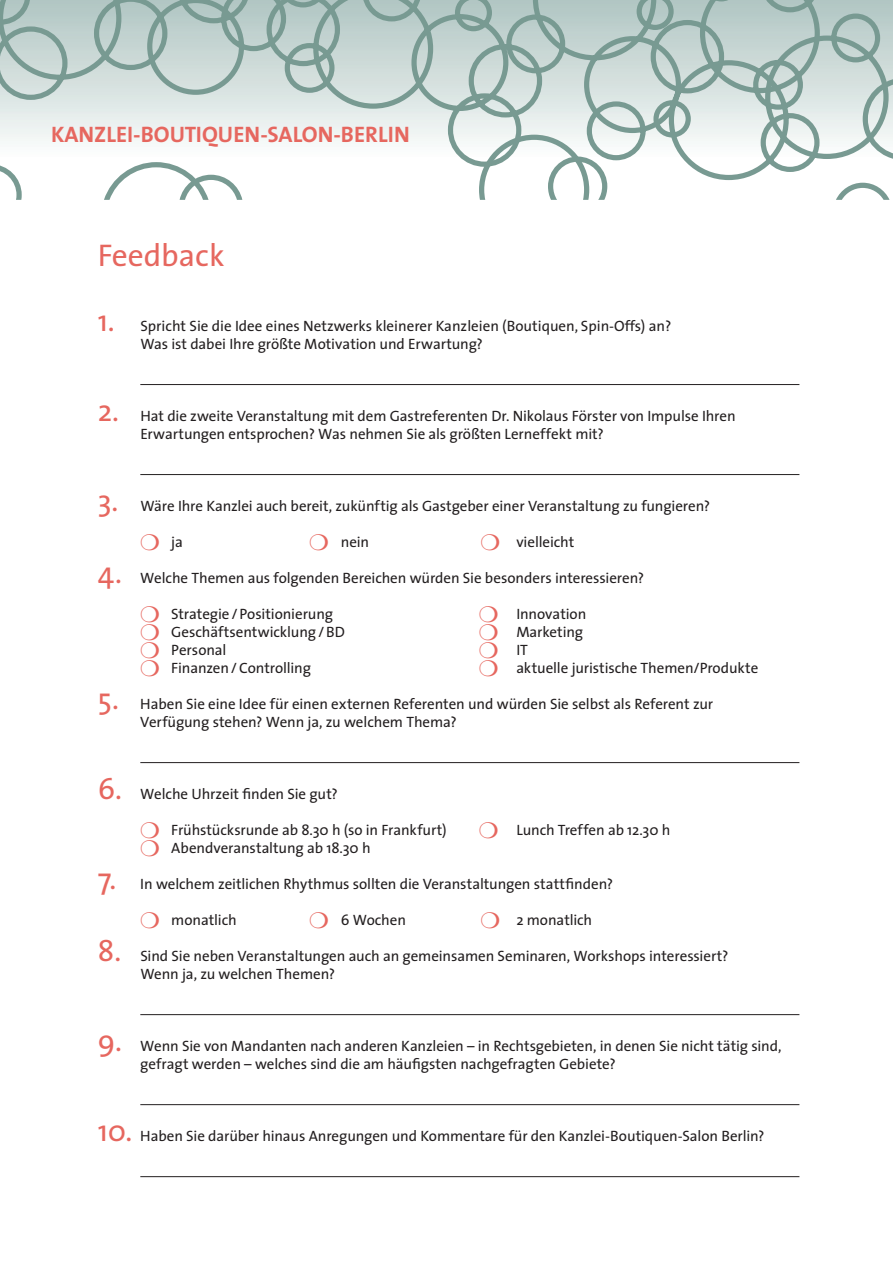
<style>
.page{position:relative;width:893px;height:1263px;background:#fff}
.page>*{position:absolute;margin:0;border:0;box-sizing:border-box;transform-origin:0 0}
.t1{font:31.5px "The Sans";color:#e6675f}
.t2{font:22.5px "The Sans Bold Caps";color:#e6675f}
.t3{font:15px/18px "The Sans";letter-spacing:-.005em;color:#231f20}
.s1{font-size:30px;color:#e6675f}
.s2{color:#e6675f}
</style>
<div class="page">
<svg style="left:0;top:0;width:891px;height:183px"></svg>
<svg style="left:104px;top:162px;width:138px;height:38px"></svg>
<svg style="left:863px;top:78px;width:30px;height:82px"></svg>
<svg style="left:0;top:164px;width:22px;height:36px"></svg>
<div style="left:653px;top:100px;width:38px;height:38px;border:5px solid #789a92;border-radius:50%"></div>
<svg style="left:0;top:0;width:30px;height:25px"></svg>
<svg style="left:479px;top:135px;width:128px;height:65px"></svg>
<svg style="left:836px;top:183px;width:53px;height:17px"></svg>
<hr style="left:140px;top:384px;width:659px;height:1px;background:#231f20">
<hr style="left:140px;top:474px;width:659px;height:1px;background:#231f20">
<hr style="left:140px;top:762px;width:659px;height:1px;background:#231f20">
<hr style="left:140px;top:1014px;width:659px;height:1px;background:#231f20">
<hr style="left:140px;top:1104px;width:659px;height:1px;background:#231f20">
<hr style="left:140px;top:1176px;width:659px;height:1px;background:#231f20">
<h2 class="t2" style="left:51px;top:120px;width:360px">KANZLEI-BOUTIQUEN-SALON-BERLIN</h2>
<h1 class="t1" style="left:98px;top:235px;width:128px">Feedback</h1>
<p class="t3" style="left:140px;top:317px;width:533px;text-indent:-43px"><span class="s1">1.</span> Spricht Sie die Idee eines Netzwerks kleinerer Kanzleien (Boutiquen, Spin-Offs) an?<br>Was ist dabei Ihre größte Motivation und Erwartung?</p>
<p class="t3" style="left:140px;top:407px;width:597px;text-indent:-43px"><span class="s1">2.</span> Hat die zweite Veranstaltung mit dem Gastreferenten Dr. Nikolaus Förster von Impulse Ihren<br>Erwartungen entsprochen? Was nehmen Sie als größten Lerneffekt mit?</p>
<p class="t3" style="left:98px;top:497px;width:614px"><span class="s1">3.</span> Wäre Ihre Kanzlei auch bereit, zukünftig als Gastgeber einer Veranstaltung zu fungieren?</p>
<p class="t3" style="left:140px;top:533px;width:44px"><span class="s2">❍</span> ja</p>
<p class="t3" style="left:309px;top:533px;width:61px"><span class="s2">❍</span> nein</p>
<p class="t3" style="left:480px;top:533px;width:96px"><span class="s2">❍</span> vielleicht</p>
<p class="t3" style="left:98px;top:569px;width:548px"><span class="s1">4.</span> Welche Themen aus folgenden Bereichen würden Sie besonders interessieren?</p>
<p class="t3" style="left:140px;top:605px;width:194px"><span class="s2">❍</span> Strategie/Positionierung</p>
<p class="t3" style="left:479px;top:605px;width:109px"><span class="s2">❍</span> Innovation</p>
<p class="t3" style="left:140px;top:623px;width:206px"><span class="s2">❍</span> Geschäftsentwicklung/BD</p>
<p class="t3" style="left:479px;top:623px;width:106px"><span class="s2">❍</span> Marketing</p>
<p class="t3" style="left:140px;top:641px;width:88px"><span class="s2">❍</span> Personal</p>
<p class="t3" style="left:479px;top:641px;width:51px"><span class="s2">❍</span> IT</p>
<p class="t3" style="left:140px;top:659px;width:172px"><span class="s2">❍</span> Finanzen/Controlling</p>
<p class="t3" style="left:479px;top:659px;width:281px"><span class="s2">❍</span> aktuelle juristische Themen/Produkte</p>
<p class="t3" style="left:140px;top:695px;width:574px;text-indent:-43px"><span class="s1">5.</span> Haben Sie eine Idee für einen externen Referenten und würden Sie selbst als Referent zur<br>Verfügung stehen? Wenn ja, zu welchem Thema?</p>
<p class="t3" style="left:98px;top:785px;width:242px"><span class="s1">6.</span> Welche Uhrzeit finden Sie gut?</p>
<p class="t3" style="left:140px;top:821px;width:308px"><span class="s2">❍</span> Frühstücksrunde ab 8.30 h (so in Frankfurt)</p>
<p class="t3" style="left:479px;top:821px;width:193px"><span class="s2">❍</span> Lunch Treffen ab 12.30 h</p>
<p class="t3" style="left:140px;top:839px;width:232px"><span class="s2">❍</span> Abendveranstaltung ab 18.30 h</p>
<p class="t3" style="left:98px;top:875px;width:517px"><span class="s1">7.</span> In welchem zeitlichen Rhythmus sollten die Veranstaltungen stattfinden?</p>
<p class="t3" style="left:140px;top:911px;width:98px"><span class="s2">❍</span> monatlich</p>
<p class="t3" style="left:309px;top:911px;width:98px"><span class="s2">❍</span> 6 Wochen</p>
<p class="t3" style="left:480px;top:911px;width:113px"><span class="s2">❍</span> 2 monatlich</p>
<p class="t3" style="left:140px;top:947px;width:589px;text-indent:-43px"><span class="s1">8.</span> Sind Sie neben Veranstaltungen auch an gemeinsamen Seminaren, Workshops interessiert?<br>Wenn ja, zu welchen Themen?</p>
<p class="t3" style="left:140px;top:1037px;width:643px;text-indent:-43px"><span class="s1">9.</span> Wenn Sie von Mandanten nach anderen Kanzleien – in Rechtsgebieten, in denen Sie nicht tätig sind, gefragt werden – welches sind die am häufigsten nachgefragten Gebiete?</p>
<p class="t3" style="left:98px;top:1127px;width:668px"><span class="s1">10.</span> Haben Sie darüber hinaus Anregungen und Kommentare für den Kanzlei-Boutiquen-Salon Berlin?</p>
</div>
